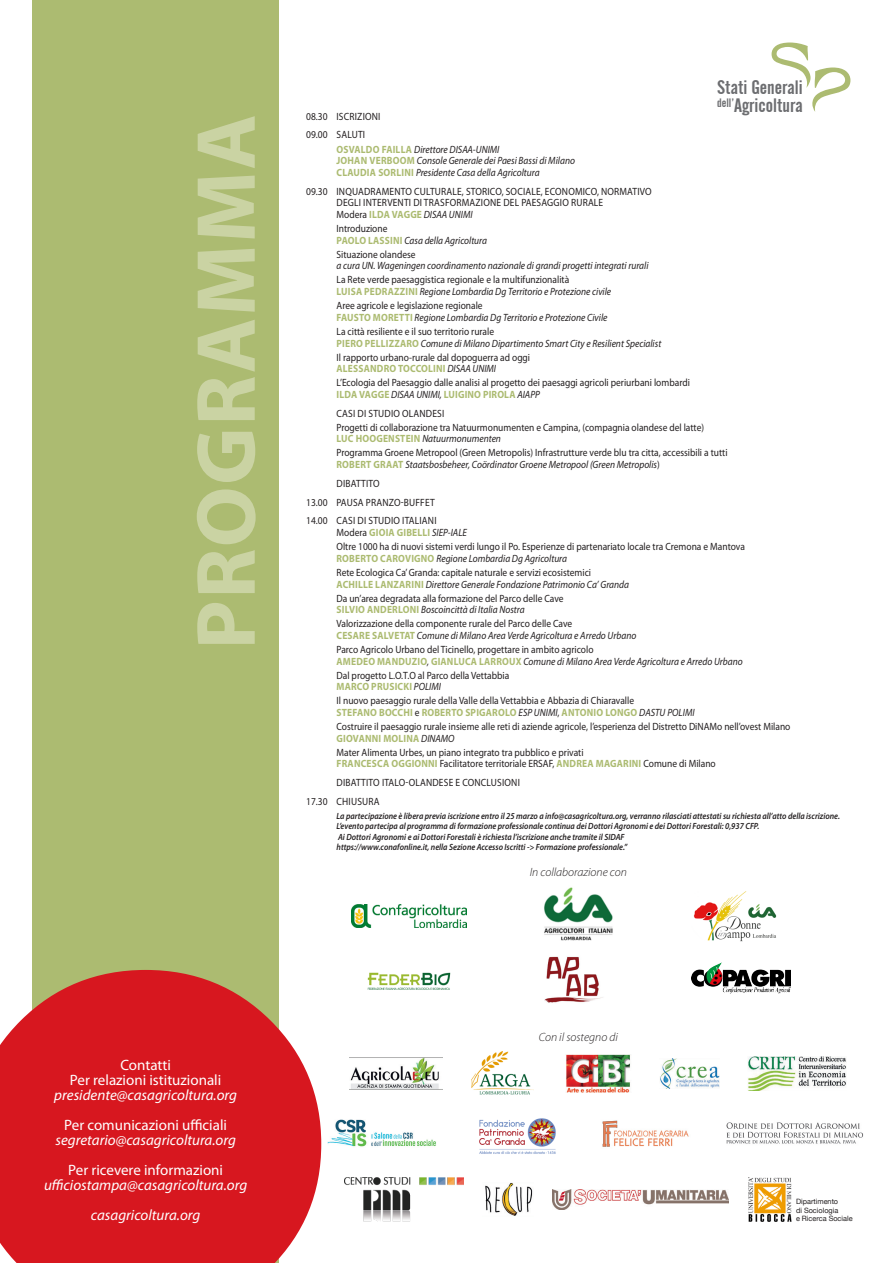
<style>
.page{position:relative;width:893px;height:1263px;background:#fff}
.page>*{position:absolute;margin:0;border:0;box-sizing:border-box;transform-origin:0 0}
.t1{font:700 84.6px "Myriad Pro";letter-spacing:.02em;color:#cad3a3}
.t2{font:19.35px "Alternate Gothic No 2 BT";color:#6c6d70;scale:1.06 1}
.t3{font:italic 15px/15px "Myriad Pro";color:#fff;text-align:center}
.t4{font:15px "Myriad Pro";color:#fff}
.t5{font:italic 300 12px "Myriad Pro";color:#231f20}
.t6{font:10.5px/11.7px "Myriad Pro";color:#231f20;scale:.9 1}
.t7{font:italic 10.5px "Myriad Pro";color:#231f20;scale:.9 1}
.t8{font:10.5px "Myriad Pro";letter-spacing:.02em;color:#231f20;scale:.9 1}
.t9{font:700 10.5px "Myriad Pro";letter-spacing:.02em;color:#acbb71;scale:.9 1}
.t10{font:italic 600 9px/10.5px "Myriad Pro";color:#231f20;scale:.9 1}
.t11{font:7.35px "Helvetica Neue";color:#231f20}
.s1{font-weight:700;font-style:normal;color:#acbb71}
.s2{font-style:normal}
.s3{font-weight:400;font-style:italic;color:#231f20}
.s4{font-weight:700;color:#acbb71}
.s5{font-style:italic}
.s6{font-weight:400;color:#231f20}
</style>
<div class="page">
<div style="left:32px;top:0;width:247px;height:1263px;background:#acbb71"></div>
<svg style="left:0;top:970px;width:321px;height:293px;background:#d83034"></svg>
<img style="left:693px;top:891px;width:84px;height:51px">
<img style="left:544px;top:956px;width:59px;height:47px">
<img style="left:691px;top:962px;width:99px;height:32px">
<img style="left:367px;top:972px;width:84px;height:18px">
<img style="left:351px;top:904px;width:116px;height:24px">
<img style="left:544px;top:887px;width:69px;height:54px">
<img style="left:748px;top:1057px;width:98px;height:33px">
<img style="left:485px;top:1183px;width:48px;height:33px">
<img style="left:344px;top:1178px;width:120px;height:43px">
<img style="left:350px;top:1058px;width:89px;height:31px">
<img style="left:566px;top:1055px;width:65px;height:37px">
<img style="left:660px;top:1058px;width:60px;height:31px">
<img style="left:327px;top:1119px;width:109px;height:28px">
<img style="left:726px;top:1122px;width:137px;height:22px">
<img style="left:602px;top:1120px;width:87px;height:27px">
<img style="left:552px;top:1189px;width:176px;height:20px">
<img style="left:748px;top:1177px;width:44px;height:45px">
<svg style="left:772px;top:43px;width:78px;height:69px"></svg>
<img style="left:471px;top:1052px;width:62px;height:43px">
<img style="left:479px;top:1118px;width:77px;height:36px">
<p class="t2" style="left:717px;top:76px;width:82px">Stati Generali</p>
<p class="t2" style="left:717px;top:94px;width:82px"><sup>dell’</sup>Agricoltura</p>
<p class="t1" style="left:179px;top:649px;width:537px;rotate:-90deg">PROGRAMMA</p>
<p class="t8" style="left:306px;top:110px;width:84px">08.30 ISCRIZIONI</p>
<p class="t8" style="left:306px;top:129px;width:67px">09.00 SALUTI</p>
<p class="t7" style="left:337px;top:143px;width:183px"><span class="s1">OSVALDO FAILLA</span> Direttore DISAA-UNIMI</p>
<p class="t7" style="left:337px;top:155px;width:266px"><span class="s1">JOHAN VERBOOM</span> Console Generale dei Paesi Bassi di Milano</p>
<p class="t7" style="left:337px;top:167px;width:227px"><span class="s1">CLAUDIA SORLINI</span> Presidente Casa della Agricoltura</p>
<p class="t8" style="left:306px;top:185px;width:386px">09.30 INQUADRAMENTO CULTURALE, STORICO, SOCIALE, ECONOMICO, NORMATIVO</p>
<p class="t8" style="left:337px;top:197px;width:298px">DEGLI INTERVENTI DI TRASFORMAZIONE DEL PAESAGGIO RURALE</p>
<p class="t7" style="left:337px;top:209px;width:153px"><span class="s2">Modera</span> <span class="s1">ILDA VAGGE</span> DISAA UNIMI</p>
<p class="t6" style="left:337px;top:223px;width:58px">Introduzione</p>
<p class="t7" style="left:337px;top:235px;width:169px"><span class="s1">PAOLO LASSINI</span> Casa della Agricoltura</p>
<p class="t6" style="left:337px;top:249px;width:89px">Situazione olandese</p>
<p class="t7" style="left:337px;top:260px;width:348px">a cura UN. Wageningen coordinamento nazionale di grandi progetti integrati rurali</p>
<p class="t6" style="left:337px;top:274px;width:260px">La Rete verde paesaggistica regionale e la multifunzionalità</p>
<p class="t7" style="left:337px;top:286px;width:307px"><span class="s1">LUISA PEDRAZZINI</span> Regione Lombardia Dg Territorio e Protezione civile</p>
<p class="t6" style="left:337px;top:300px;width:164px">Aree agricole e legislazione regionale</p>
<p class="t7" style="left:337px;top:312px;width:302px"><span class="s1">FAUSTO MORETTI</span> Regione Lombardia Dg Territorio e Protezione Civile</p>
<p class="t6" style="left:337px;top:326px;width:177px">La città resiliente e il suo territorio rurale</p>
<p class="t7" style="left:337px;top:337px;width:362px"><span class="s1">PIERO PELLIZZARO</span> Comune di Milano Dipartimento Smart City e Resilient Specialist</p>
<p class="t6" style="left:337px;top:351px;width:217px">Il rapporto urbano-rurale dal dopoguerra ad oggi</p>
<p class="t9" style="left:337px;top:363px;width:179px">ALESSANDRO TOCCOLINI <span class="s3">DISAA UNIMI</span></p>
<p class="t6" style="left:337px;top:377px;width:394px">L’Ecologia del Paesaggio dalle analisi al progetto dei paesaggi agricoli periurbani lombardi<br><span class="s4">ILDA VAGGE</span> <span class="s5">DISAA UNIMI,</span> <span class="s4">LUIGINO PIROLA</span> <span class="s5">AIAPP</span></p>
<p class="t8" style="left:337px;top:407px;width:121px">CASI DI STUDIO OLANDESI</p>
<p class="t6" style="left:337px;top:422px;width:410px">Progetti di collaborazione tra Natuurmonumenten e Campina, (compagnia olandese del latte)<br><span class="s4">LUC HOOGENSTEIN</span> <span class="s5">Natuurmonumenten</span></p>
<p class="t6" style="left:337px;top:447px;width:436px">Programma Groene Metropool (Green Metropolis) Infrastrutture verde blu tra citta, accessibili a tutti</p>
<p class="t7" style="left:337px;top:459px;width:361px"><span class="s1">ROBERT GRAAT</span> Staatsbosbeheer, Coördinator Groene Metropool (Green Metropolis<span class="s2">)</span></p>
<p class="t8" style="left:337px;top:478px;width:50px">DIBATTITO</p>
<p class="t8" style="left:306px;top:496px;width:144px">13.00 PAUSA PRANZO-BUFFET</p>
<p class="t8" style="left:306px;top:515px;width:146px">14.00 CASI DI STUDIO ITALIANI</p>
<p class="t9" style="left:337px;top:527px;width:146px"><span class="s6">Modera</span> GIOIA GIBELLI <span class="s3">SIEP-IALE</span></p>
<p class="t6" style="left:337px;top:541px;width:455px">Oltre 1000 ha di nuovi sistemi verdi lungo il Po. Esperienze di partenariato locale tra Cremona e Mantova</p>
<p class="t7" style="left:337px;top:553px;width:258px"><span class="s1">ROBERTO CAROVIGNO</span> Regione Lombardia Dg Agricoltura</p>
<p class="t6" style="left:337px;top:567px;width:284px">Rete Ecologica Ca’ Granda: capitale naturale e servizi ecosistemici</p>
<p class="t7" style="left:337px;top:578px;width:327px"><span class="s1">ACHILLE LANZARINI</span> Direttore Generale Fondazione Patrimonio Ca’ Granda</p>
<p class="t6" style="left:337px;top:592px;width:254px">Da un’area degradata alla formazione del Parco delle Cave</p>
<p class="t7" style="left:337px;top:604px;width:211px"><span class="s1">SILVIO ANDERLONI</span> Boscoincittà di Italia Nostra</p>
<p class="t6" style="left:337px;top:618px;width:263px">Valorizzazione della componente rurale del Parco delle Cave</p>
<p class="t7" style="left:337px;top:630px;width:335px"><span class="s1">CESARE SALVETAT</span> Comune di Milano Area Verde Agricoltura e Arredo Urbano</p>
<p class="t6" style="left:337px;top:644px;width:287px">Parco Agricolo Urbano del Ticinello, progettare in ambito agricolo</p>
<p class="t7" style="left:337px;top:655px;width:453px"><span class="s1">AMEDEO MANDUZIO</span>, <span class="s1">GIANLUCA LARROUX</span> Comune di Milano Area Verde Agricoltura e Arredo Urbano</p>
<p class="t6" style="left:337px;top:669px;width:193px">Dal progetto L.O.T.O al Parco della Vettabbia</p>
<p class="t9" style="left:337px;top:681px;width:118px">MARCO PRUSICKI <span class="s3">POLIMI</span></p>
<p class="t6" style="left:337px;top:695px;width:332px">Il nuovo paesaggio rurale della Valle della Vettabbia e Abbazia di Chiaravalle</p>
<p class="t9" style="left:337px;top:707px;width:399px">STEFANO BOCCHI <span class="s6">e</span> ROBERTO SPIGAROLO <span class="s3">ESP UNIMI</span><span class="s6">,</span> ANTONIO LONGO <span class="s3">DASTU POLIMI</span></p>
<p class="t6" style="left:337px;top:721px;width:506px">Costruire il paesaggio rurale insieme alle reti di aziende agricole, l’esperienza del Distretto DiNAMo nell’ovest Milano</p>
<p class="t9" style="left:337px;top:732px;width:133px">GIOVANNI MOLINA <span class="s3">DINAMO</span></p>
<p class="t6" style="left:337px;top:746px;width:276px">Mater Alimenta Urbes, un piano integrato tra pubblico e privati</p>
<p class="t6" style="left:337px;top:758px;width:423px"><span class="s4">FRANCESCA OGGIONNI</span> Facilitatore territoriale ERSAF, <span class="s4">ANDREA MAGARINI</span> Comune di Milano</p>
<p class="t8" style="left:337px;top:777px;width:205px">DIBATTITO ITALO-OLANDESE E CONCLUSIONI</p>
<p class="t8" style="left:306px;top:796px;width:83px">17.30 CHIUSURA</p>
<p class="t10" style="left:337px;top:811px;width:561px">La partecipazione è libera previa iscrizione entro il 25 marzo a info@casagricoltura.org, verranno rilasciati attestati su richiesta all’atto della iscrizione.<br>L’evento partecipa al programma di formazione professionale continua dei Dottori Agronomi e dei Dottori Forestali: 0,937 CFP.<br>Ai Dottori Agronomi e ai Dottori Forestali è richiesta l’iscrizione anche tramite il SIDAF<br>https://www.conafonline.it, nella Sezione Accesso Iscritti -&gt; Formazione professionale.”</p>
<p class="t5" style="left:530px;top:866px;width:99px">In collaborazione con</p>
<p class="t4" style="left:120px;top:1057px;width:52px">Contatti</p>
<p class="t3" style="left:54px;top:1073px;width:184px"><span class="s2">Per relazioni istituzionali </span>presidente@casagricoltura.org</p>
<p class="t3" style="left:55px;top:1118px;width:182px"><span class="s2">Per comunicazioni ufficiali </span>segretario@casagricoltura.org</p>
<p class="t3" style="left:44px;top:1163px;width:205px"><span class="s2">Per ricevere informazioni </span>ufficiostampa@casagricoltura.org</p>
<p class="t3" style="left:91px;top:1208px;width:111px">casagricoltura.org</p>
<p class="t5" style="left:539px;top:1031px;width:81px">Con il sostegno di</p>
<p class="t11" style="left:796px;top:1196px;width:44px">Dipartimento</p>
<p class="t11" style="left:796px;top:1205px;width:44px">di Sociologia</p>
<p class="t11" style="left:796px;top:1213px;width:58px">e Ricerca Sociale</p>
</div>
